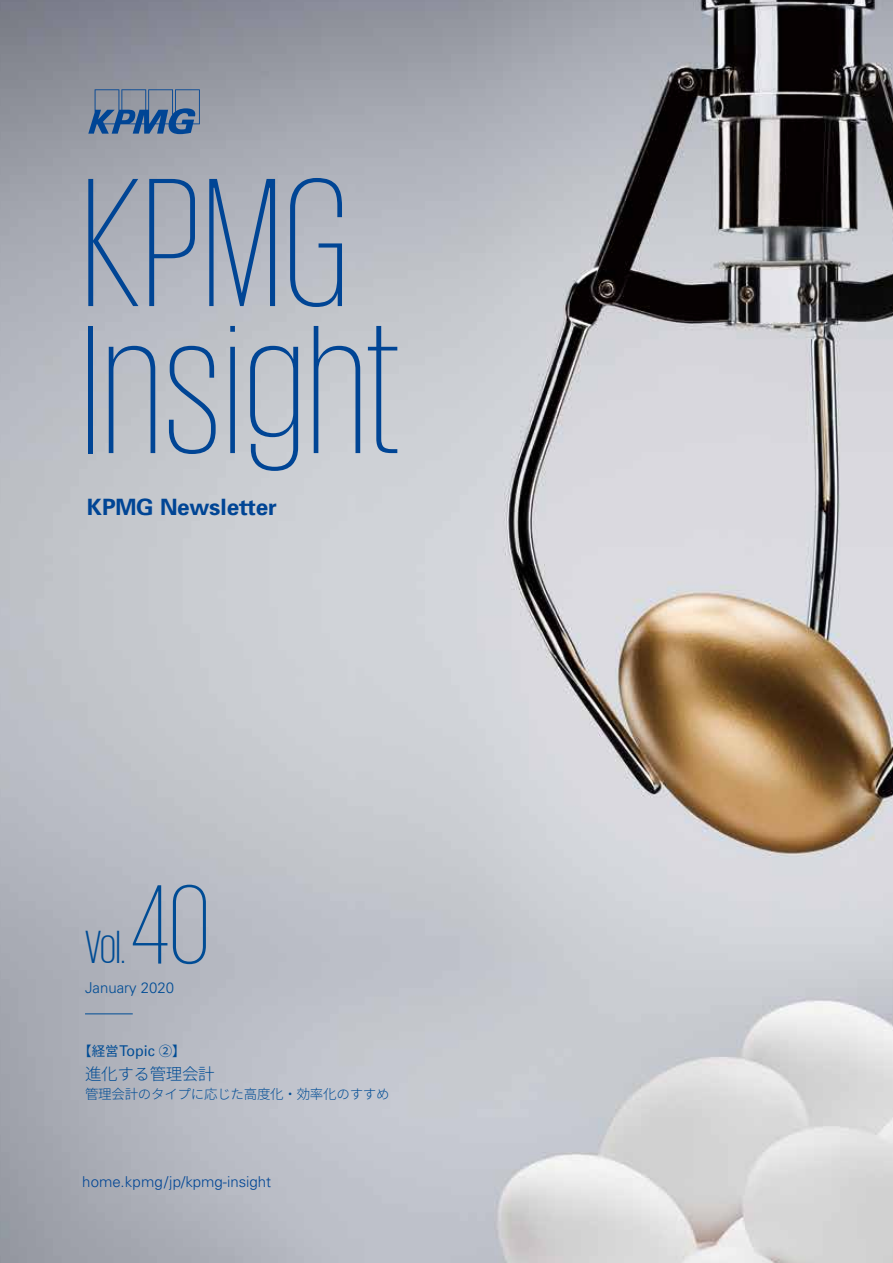
<style>
.page{position:relative;width:893px;height:1263px;background:#fff}
.page>*{position:absolute;margin:0;border:0;box-sizing:border-box;transform-origin:0 0}
.t1{font:200 187.5px/147px "KPMG";letter-spacing:.02em;color:#004595}
.t2{font:200 115.5px "KPMG";color:#004c95}
.t3{font:300 48px "KPMG";color:#004c95}
.t4{font:700 22.5px "Univers";color:#004595}
.t5{font:300 16.5px "Noto Sans CJ Kjp";letter-spacing:-.02em;color:#004c95}
.t6{font:300 15px "Univers";color:#004595}
.t7{font:300 15px "Univers";color:#004c95}
.t8{font:300 13.5px "Noto Sans CJ Kjp";letter-spacing:-.02em;color:#004c95}
.t9{font:13.5px "Noto Sans CJ Kjp";color:#004c95}
.s1{font-family:"Universfor KPMG";font-size:14.85px}
</style>
<div class="page">
<img style="left:0;top:0;width:893px;height:1263px">
<svg style="left:88px;top:89px;width:112px;height:45px;background:#627c9d"></svg>
<hr style="left:85px;top:1013px;width:48px;height:1px;background:#004c95">
<h1 class="t1" style="left:82px;top:165px;width:321px">KPMG<br>Insight</h1>
<h3 class="t4" style="left:87px;top:493px;width:192px">KPMG Newsletter</h3>
<h2 class="t2" style="left:132px;top:870px;width:79px">40</h2>
<p class="t7" style="left:85px;top:979px;width:91px">January 2020</p>
<h3 class="t3" style="left:85px;top:924px;width:42px">Vol.</h3>
<p class="t9" style="left:78px;top:1043px;width:109px">【経営<span class="s1">Topic</span> ②】</p>
<p class="t5" style="left:85px;top:1064px;width:131px">進化する管理会計</p>
<p class="t8" style="left:85px;top:1087px;width:306px">管理会計のタイプに応じた高度化・効率化のすすめ</p>
<p class="t6" style="left:82px;top:1173px;width:190px">home.kpmg/jp/kpmg-insight</p>
</div>
